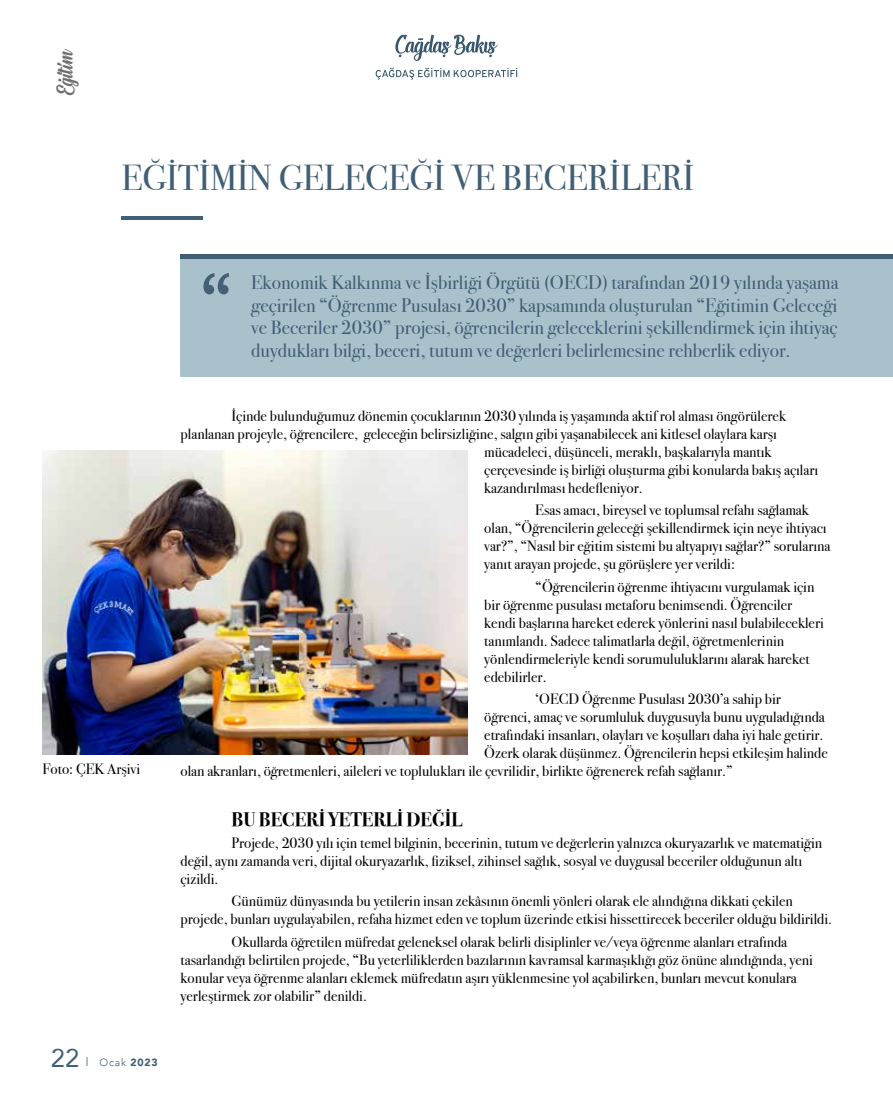
<style>
.page{position:relative;width:893px;height:1106px;background:#fff}
.page>*{position:absolute;margin:0;border:0;box-sizing:border-box;transform-origin:0 0}
.t1{font:36px "Bodoni Svty Two ITCTT";color:#405e75}
.t2{font:25.65px "Signatra DEMO";color:#706f6f}
.t3{font:25.5px "Avenir";color:#425f76}
.t4{font:19.5px/22.5px "Bodoni Svty Two ITCTT";color:#405e75;text-align:justify}
.t5{font:700 19.5px "Bodoni Svty Two ITCTT";color:#000}
.t6{font:15px/18px "Bodoni Svty Two ITCTT";color:#000}
.t7{font:300 10.5px "Avenir";color:#405e75}
.s1{font-weight:900}
</style>
<div class="page">
<svg style="left:395px;top:35px;width:103px;height:26px"></svg>
<svg style="left:376px;top:68px;width:141px;height:12px"></svg>
<hr style="left:122px;top:216px;width:81px;height:3px;background:#405e75">
<div style="left:181px;top:254px;width:712px;height:122px;background:#a9c1ca"></div>
<div style="left:181px;top:254px;width:712px;height:5px;background:#405e75"></div>
<svg style="left:203px;top:273px;width:26px;height:21px"></svg>
<img style="left:43px;top:451px;width:424px;height:303px">
<h2 class="t2" style="left:55px;top:95px;width:47px;rotate:-90deg">Egitim</h2>
<h1 class="t1" style="left:121px;top:148px;width:574px">EĞİTİMİN GELECEĞİ VE BECERİLERİ</h1>
<p class="t4" style="left:251px;top:269px;width:589px">Ekonomik Kalkınma ve İşbirliği Örgütü (OECD) tarafından 2019 yılında yaşama geçirilen “Öğrenme Pusulası 2030” kapsamında oluşturulan “Eğitimin Geleceği ve Beceriler 2030” projesi, öğrencilerin geleceklerini şekillendirmek için ihtiyaç duydukları bilgi, beceri, tutum ve değerleri belirlemesine rehberlik ediyor.</p>
<p class="t6" style="left:43px;top:758px;width:99px">Foto: ÇEK Arşivi</p>
<h3 class="t3" style="left:51px;top:1037px;width:30px">22</h3>
<p class="t7" style="left:100px;top:1056px;width:60px">Ocak <span class="s1">2023</span></p>
<p class="t6" style="left:232px;top:405px;width:556px">İçinde bulunduğumuz dönemin çocuklarının 2030 yılında iş yaşamında aktif rol alması öngörülerek</p>
<p class="t6" style="left:181px;top:423px;width:598px">planlanan projeyle, öğrencilere, geleceğin belirsizliğine, salgın gibi yaşanabilecek ani kitlesel olaylara karşı</p>
<p class="t6" style="left:484px;top:441px;width:289px">mücadeleci, düşünceli, meraklı, başkalarıyla mantık</p>
<p class="t6" style="left:484px;top:459px;width:335px">çerçevesinde iş birliği oluşturma gibi konularda bakış açıları</p>
<p class="t6" style="left:484px;top:477px;width:160px">kazandırılması hedefleniyor.</p>
<p class="t6" style="left:484px;top:499px;width:348px;text-indent:51px">Esas amacı, bireysel ve toplumsal refahı sağlamak olan, “Öğrencilerin geleceği şekillendirmek için neye ihtiyacı var?”, “Nasıl bir eğitim sistemi bu altyapıyı sağlar?” sorularına yanıt arayan projede, şu görüşlere yer verildi:</p>
<p class="t6" style="left:484px;top:576px;width:341px;text-indent:51px">“Öğrencilerin öğrenme ihtiyacını vurgulamak için bir öğrenme pusulası metaforu benimsendi. Öğrenciler kendi başlarına hareket ederek yönlerini nasıl bulabilecekleri tanımlandı. Sadece talimatlarla değil, öğretmenlerinin yönlendirmeleriyle kendi sorumululuklarını alarak hareket edebilirler.</p>
<p class="t6" style="left:535px;top:688px;width:247px">‘OECD Öğrenme Pusulası 2030’a sahip bir</p>
<p class="t6" style="left:484px;top:706px;width:342px">öğrenci, amaç ve sorumluluk duygusuyla bunu uyguladığında</p>
<p class="t6" style="left:484px;top:724px;width:341px">etrafındaki insanları, olayları ve koşulları daha iyi hale getirir.</p>
<p class="t6" style="left:484px;top:742px;width:345px">Özerk olarak düşünmez. Öğrencilerin hepsi etkileşim halinde</p>
<p class="t6" style="left:181px;top:760px;width:554px">olan akranları, öğretmenleri, aileleri ve toplulukları ile çevrilidir, birlikte öğrenerek refah sağlanır.”</p>
<h3 class="t5" style="left:232px;top:803px;width:232px">BU BECERİ YETERLİ DEĞİL</h3>
<p class="t6" style="left:181px;top:832px;width:643px;text-indent:51px">Projede, 2030 yılı için temel bilginin, becerinin, tutum ve değerlerin yalnızca okuryazarlık ve matematiğin değil, aynı zamanda veri, dijital okuryazarlık, fiziksel, zihinsel sağlık, sosyal ve duygusal beceriler olduğunun altı çizildi.</p>
<p class="t6" style="left:181px;top:890px;width:653px;text-indent:51px">Günümüz dünyasında bu yetilerin insan zekâsının önemli yönleri olarak ele alındığına dikkati çekilen projede, bunları uygulayabilen, refaha hizmet eden ve toplum üzerinde etkisi hissettirecek beceriler olduğu bildirildi.</p>
<p class="t6" style="left:181px;top:931px;width:634px;text-indent:51px">Okullarda öğretilen müfredat geleneksel olarak belirli disiplinler ve/veya öğrenme alanları etrafında tasarlandığı belirtilen projede, “Bu yeterliliklerden bazılarının kavramsal karmaşıklığı göz önüne alındığında, yeni konular veya öğrenme alanları eklemek müfredatın aşırı yüklenmesine yol açabilirken, bunları mevcut konulara yerleştirmek zor olabilir” denildi.</p>
</div>
